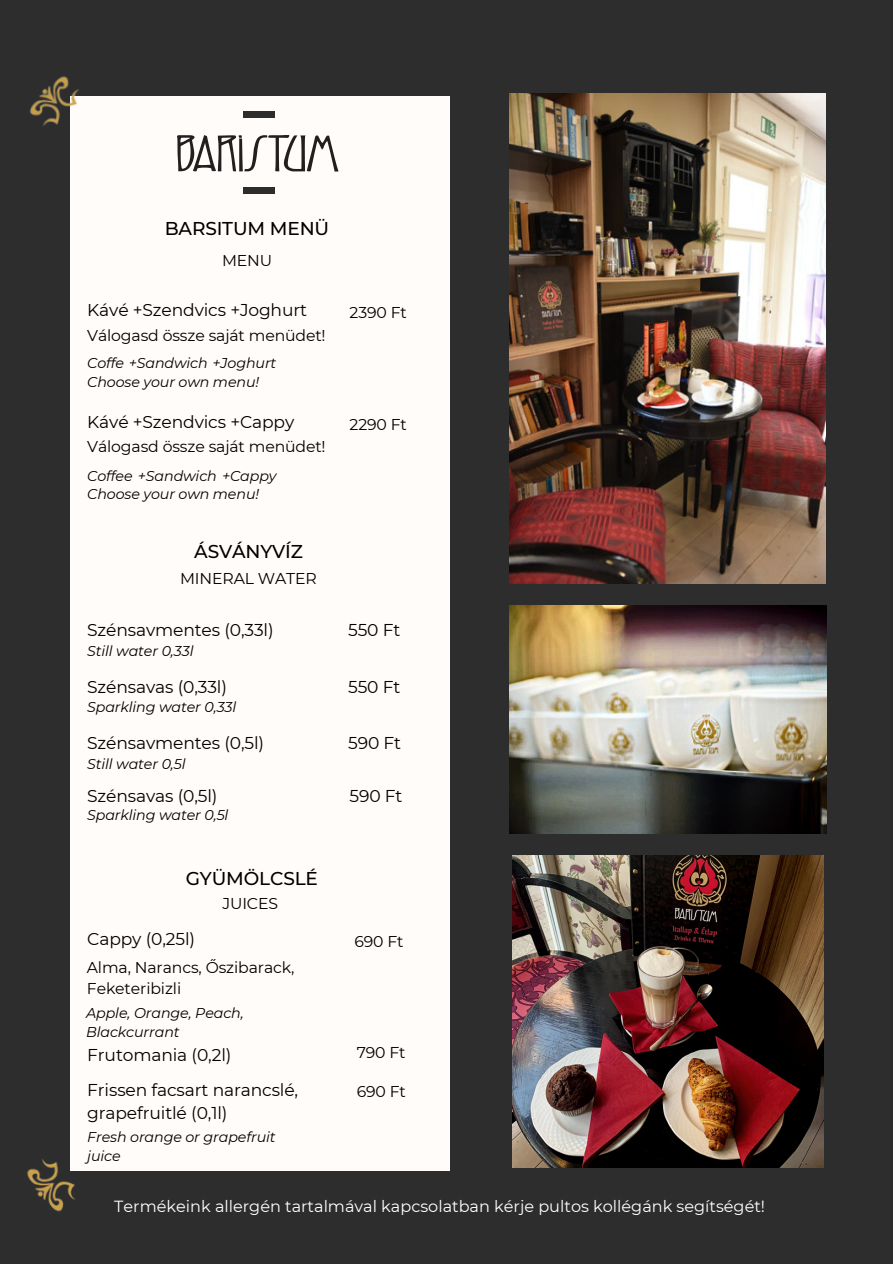
<style>
.page{position:relative;width:893px;height:1264px;background:#fff}
.page>*{position:absolute;margin:0;border:0;box-sizing:border-box;transform-origin:0 0}
.t1{font:500 18.45px "Montserrat";letter-spacing:-.01em;color:#000}
.t2{font:17.1px/35.2px "Montserrat";letter-spacing:-.01em;color:#000}
.t3{font:16.05px "Montserrat";color:#fff}
.t4{font:15.6px/21.3px "Montserrat";letter-spacing:-.01em;color:#000}
.t5{font:italic 14.25px/19.2px "Montserrat";letter-spacing:-.01em;color:#000}
</style>
<div class="page">
<div style="left:0;top:4px;width:892px;height:1256px;background:#2d2d2d"></div>
<div style="left:70px;top:96px;width:379px;height:1074px;background:#fffcf9"></div>
<svg style="left:177px;top:135px;width:161px;height:36px"></svg>
<div style="left:243px;top:112px;width:32px;height:6px;background:#2d2d2d"></div>
<div style="left:242px;top:187px;width:32px;height:6px;background:#2d2d2d"></div>
<img style="left:510px;top:94px;width:315px;height:489px">
<img style="left:29px;top:76px;width:50px;height:50px">
<img style="left:27px;top:1159px;width:55px;height:53px">
<img style="left:512px;top:855px;width:311px;height:312px">
<img style="left:509px;top:605px;width:316px;height:228px">
<h3 class="t1" style="left:165px;top:217px;width:166px">BARSITUM MENÜ</h3>
<h2 class="t4" style="left:222px;top:250px;width:52px">MENU</h2>
<p class="t2" style="left:87px;top:292px;width:221px">Kávé +Szendvics +Joghurt</p>
<h2 class="t4" style="left:87px;top:324px;width:240px">Válogasd össze saját menüdet!</h2>
<h4 class="t5" style="left:87px;top:353px;width:191px">Coffe +Sandwich +Joghurt<br>Choose your own menu!</h4>
<p class="t2" style="left:87px;top:404px;width:208px">Kávé +Szendvics +Cappy</p>
<h3 class="t4" style="left:87px;top:435px;width:240px">Válogasd össze saját menüdet!</h3>
<p class="t5" style="left:87px;top:467px;width:191px;line-height:18.1px">Coffee +Sandwich +Cappy<br>Choose your own menu!</p>
<p class="t1" style="left:194px;top:540px;width:110px">ÁSVÁNYVÍZ</p>
<h1 class="t4" style="left:180px;top:568px;width:138px">MINERAL WATER</h1>
<h2 class="t2" style="left:87px;top:612px;width:188px">Szénsavmentes (0,33l)</h2>
<h4 class="t5" style="left:87px;top:641px;width:108px">Still water 0,33l</h4>
<h2 class="t2" style="left:87px;top:669px;width:141px">Szénsavas (0,33l)</h2>
<p class="t2" style="left:87px;top:725px;width:178px">Szénsavmentes (0,5l)</p>
<h4 class="t5" style="left:87px;top:697px;width:151px">Sparkling water 0,33l</h4>
<h2 class="t5" style="left:87px;top:754px;width:100px">Still water 0,5l</h2>
<h3 class="t2" style="left:87px;top:778px;width:132px">Szénsavas (0,5l)</h3>
<p class="t5" style="left:87px;top:805px;width:143px">Sparkling water 0,5l</p>
<h1 class="t1" style="left:186px;top:867px;width:134px">GYÜMÖLCSLÉ</h1>
<h1 class="t2" style="left:87px;top:921px;width:109px">Cappy (0,25l)</h1>
<h2 class="t4" style="left:222px;top:893px;width:57px">JUICES</h2>
<h2 class="t4" style="left:87px;top:956px;width:209px">Alma, Narancs, Őszibarack,<br>Feketeribizli</h2>
<h2 class="t5" style="left:86px;top:1003px;width:159px">Apple, Orange, Peach,<br>Blackcurrant</h2>
<h2 class="t2" style="left:87px;top:1036px;width:212px">Frutomania (0,2l)<br>Frissen facsart narancslé,</h2>
<h2 class="t2" style="left:87px;top:1095px;width:142px">grapefruitlé (0,1l)</h2>
<h4 class="t5" style="left:87px;top:1126px;width:190px">Fresh orange or grapefruit juice</h4>
<h2 class="t4" style="left:349px;top:301px;width:59px">2390 Ft</h2>
<p class="t4" style="left:349px;top:413px;width:59px">2290 Ft</p>
<h2 class="t2" style="left:348px;top:612px;width:54px">550 Ft</h2>
<p class="t2" style="left:348px;top:669px;width:54px">550 Ft</p>
<h2 class="t2" style="left:348px;top:725px;width:54px">590 Ft</h2>
<h4 class="t2" style="left:349px;top:778px;width:54px">590 Ft</h4>
<h4 class="t4" style="left:354px;top:930px;width:51px">690 Ft</h4>
<p class="t4" style="left:357px;top:1042px;width:50px">790 Ft</p>
<p class="t4" style="left:357px;top:1080px;width:51px">690 Ft</p>
<h4 class="t3" style="left:114px;top:1196px;width:652px">Termékeink allergén tartalmával kapcsolatban kérje pultos kollégánk segítségét!</h4>
</div>
